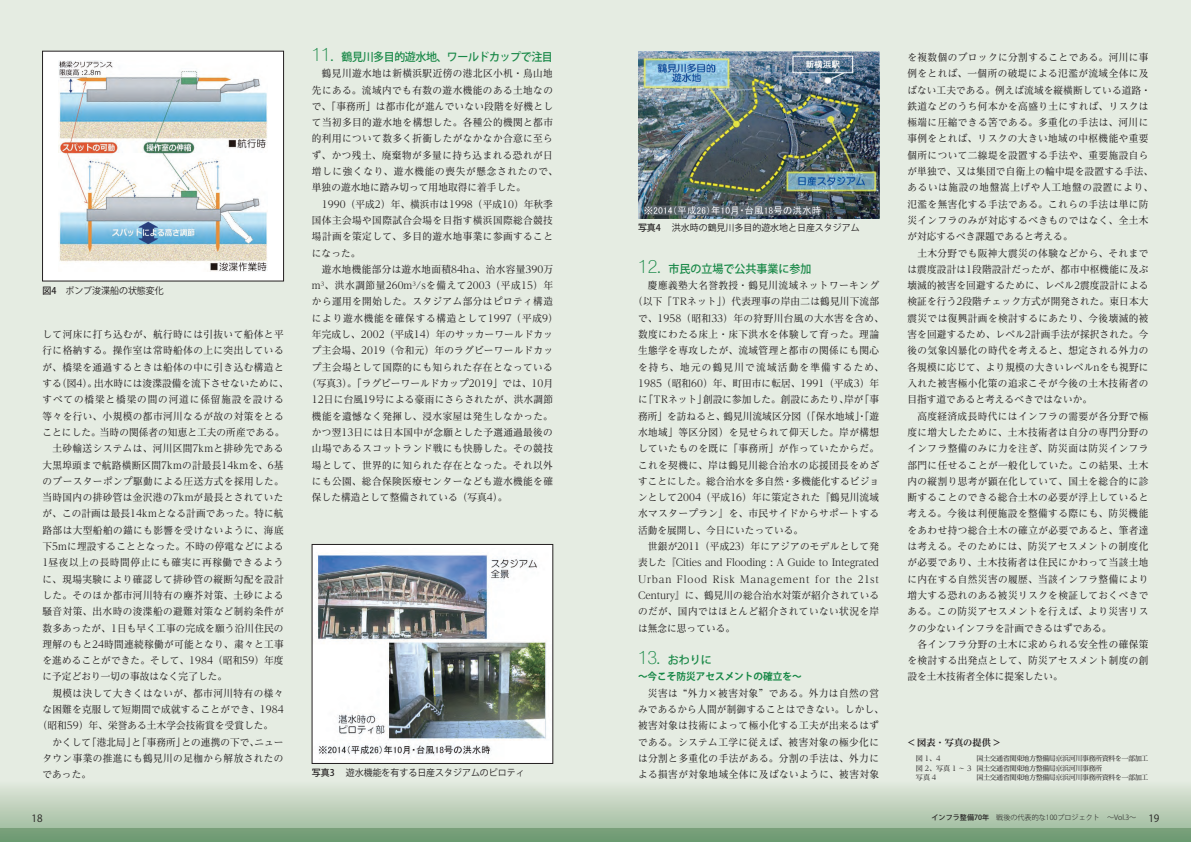
<style>
.page{position:relative;width:1191px;height:842px;background:#e5ece2}
.page>*{position:absolute;margin:0;border:0;box-sizing:border-box;transform-origin:0 0}
.t1{font:500 11.3px "Koz Go Pro";letter-spacing:-.04em;color:#188847}
.t2{font:500 11.3px "Koz Go Pro";color:#188847}
.t3{font:10px "Koz Go Pro";color:#231f20}
.t4{font:9.9px/16.3px "Reim Pro";letter-spacing:.045em;color:#231f20;text-align:justify}
.t5{font:9.9px "Reim Pro";letter-spacing:.01em;color:#231f20}
.t6{font:9.9px "Reim Pro";letter-spacing:.015em;color:#231f20}
.t7{font:9.9px "Reim Pro";letter-spacing:.025em;color:#231f20}
.t8{font:9.9px "Reim Pro";letter-spacing:-.02em;color:#231f20}
.t9{font:9.9px "Reim Pro";letter-spacing:.085em;color:#231f20}
.t10{font:9.9px "Reim Pro";letter-spacing:.08em;color:#231f20}
.t11{font:9.9px "Reim Pro";letter-spacing:.02em;color:#231f20}
.t12{font:9.9px "Reim Pro";letter-spacing:.065em;color:#231f20}
.t13{font:9.9px "Reim Pro";letter-spacing:.125em;color:#231f20}
.t14{font:9.9px "Reim Pro";letter-spacing:.095em;color:#231f20}
.t15{font:700 9.9px "Koz Go Pro";color:#188847}
.t16{font:9.2px "Koz Go Pro";color:#231f20}
.t17{font:700 9.2px "Reim Pro";color:#231f20}
.t18{font:7.1px/9.9px "Reim Pro";letter-spacing:-.07em;color:#231f20}
.t19{font:300 7.1px "Koz Go Pro";color:#231f20}
.s1{font-weight:500}
.s2{font-family:"Helvetica Neue";font-weight:100;font-stretch:condensed;font-size:18.4px}
.s3{font-weight:400;font-size:10px}
</style>
<div class="page">
<svg style="left:0;top:787px;width:1191px;height:41px;background:#bfd1bc"></svg>
<div style="left:0;top:828px;width:1191px;height:14px;background:#739d76"></div>
<img style="left:314px;top:548px;width:237px;height:212px">
<div style="left:312px;top:544px;width:241px;height:220px;border:1px solid #231f20"></div>
<img style="left:638px;top:51px;width:241px;height:168px">
<div style="left:43px;top:51px;width:240px;height:230px;background:#fff"></div>
<img style="left:59px;top:61px;width:208px;height:210px">
<div style="left:42px;top:51px;width:242px;height:230px;border:1px solid #231f20"></div>
<p class="t16" style="left:43px;top:284px;width:123px"><span class="s1">図4</span>　ポンプ浚渫船の状態変化</p>
<p class="t4" style="left:43px;top:326px;width:243px">して河床に打ち込むが、航行時には引抜いて船体と平</p>
<p class="t4" style="left:43px;top:342px;width:243px">行に格納する。操作室は常時船体の上に突出している</p>
<p class="t4" style="left:43px;top:359px;width:243px">が、橋梁を通過するときは船体の中に引き込む構造と</p>
<p class="t5" style="left:43px;top:375px;width:247px">する（図4）。出水時には浚渫設備を流下させないために、</p>
<p class="t14" style="left:43px;top:391px;width:243px">すべての橋梁と橋梁の間の河道に係留施設を設ける</p>
<p class="t4" style="left:43px;top:407px;width:243px">等々を行い、小規模の都市河川なるが故の対策をとる</p>
<p class="t5" style="left:43px;top:424px;width:243px">ことにした。当時の関係者の知恵と工夫の所産である。</p>
<p class="t4" style="left:52px;top:440px;width:232px">土砂輸送システムは、河川区間7kmと排砂先である</p>
<p class="t4" style="left:43px;top:456px;width:242px">大黒埠頭まで航路横断区間7kmの計最長14kmを、6基</p>
<p class="t4" style="left:43px;top:473px;width:243px">のブースターポンプ駆動による圧送方式を採用した。</p>
<p class="t4" style="left:43px;top:489px;width:242px">当時国内の排砂管は金沢港の7kmが最長とされていた</p>
<p class="t5" style="left:43px;top:505px;width:242px">が、この計画は最長14kmとなる計画であった。特に航</p>
<p class="t4" style="left:43px;top:522px;width:243px">路部は大型船舶の錨にも影響を受けないように、海底</p>
<p class="t7" style="left:43px;top:538px;width:242px">下5mに埋設することとなった。不時の停電などによる</p>
<p class="t12" style="left:43px;top:554px;width:242px">1昼夜以上の長時間停止にも確実に再稼働できるよう</p>
<p class="t4" style="left:43px;top:570px;width:243px">に、現場実験により確認して排砂管の縦断勾配を設計</p>
<p class="t4" style="left:43px;top:587px;width:242px">した。そのほか都市河川特有の塵芥対策、土砂による</p>
<p class="t4" style="left:43px;top:603px;width:243px">騒音対策、出水時の浚渫船の避難対策など制約条件が</p>
<p class="t11" style="left:43px;top:620px;width:242px">数多あったが、1日も早く工事の完成を願う沿川住民の</p>
<p class="t4" style="left:43px;top:636px;width:243px">理解のもと24時間連続稼働が可能となり、粛々と工事</p>
<p class="t6" style="left:43px;top:652px;width:242px">を進めることができた。そして、1984（昭和59）年度</p>
<p class="t5" style="left:43px;top:668px;width:186px">に予定どおり一切の事故はなく完了した。</p>
<p class="t4" style="left:52px;top:685px;width:232px">規模は決して大きくはないが、都市河川特有の様々</p>
<p class="t7" style="left:43px;top:701px;width:242px">な困難を克服して短期間で成就することができ、1984</p>
<p class="t5" style="left:38px;top:717px;width:237px">（昭和59）年、栄誉ある土木学会技術賞を受賞した。</p>
<p class="t5" style="left:52px;top:734px;width:233px">かくして「港北局」と「事務所」との連携の下で、ニュー</p>
<p class="t4" style="left:43px;top:750px;width:242px">タウン事業の推進にも鶴見川の足枷から解放されたの</p>
<p class="t4" style="left:43px;top:766px;width:50px">であった。</p>
<p class="t1" style="left:312px;top:50px;width:242px"><span class="s2">11</span>．鶴見川多目的遊水地、ワールドカップで注目</p>
<p class="t4" style="left:312px;top:65px;width:247px;text-align:left;text-indent:10px">鶴見川遊水地は新横浜駅近傍の港北区小机・鳥山地先にある。流域内でも有数の遊水機能のある土地なので、「事務所」は都市化が進んでいない段階を好機として当初多目的遊水地を構想した。各種公的機関と都市的利用について数多く折衝したがなかなか合意に至らず、かつ残土、廃棄物が多量に持ち込まれる恐れが日増しに強くなり、遊水機能の喪失が懸念されたので、単独の遊水地に踏み切って用地取得に着手した。</p>
<p class="t4" style="left:312px;top:196px;width:243px;text-indent:10px">1990（平成2）年、横浜市は1998（平成10）年秋季国体主会場や国際試合会場を目指す横浜国際総合競技場計画を策定して、多目的遊水地事業に参画することになった。</p>
<p class="t4" style="left:322px;top:261px;width:233px">遊水地機能部分は遊水地面積84ha、治水容量390万</p>
<p class="t5" style="left:312px;top:277px;width:242px">m<sup>3</sup>、洪水調節量260m<sup>3</sup>/sを備えて2003（平成15）年</p>
<p class="t4" style="left:312px;top:293px;width:243px">から運用を開始した。スタジアム部分はピロティ構造</p>
<p class="t10" style="left:312px;top:310px;width:247px">により遊水機能を確保する構造として1997（平成9）</p>
<p class="t6" style="left:312px;top:326px;width:242px">年完成し、2002（平成14）年のサッカーワールドカッ</p>
<p class="t4" style="left:312px;top:342px;width:242px">プ主会場、2019（令和元）年のラグビーワールドカッ</p>
<p class="t4" style="left:312px;top:359px;width:242px">プ主会場として国際的にも知られた存在となっている</p>
<p class="t5" style="left:307px;top:375px;width:247px">（写真3）。「ラグビーワールドカップ2019」では、10月</p>
<p class="t4" style="left:312px;top:391px;width:242px">12日に台風19号による豪雨にさらされたが、洪水調節</p>
<p class="t4" style="left:312px;top:407px;width:242px">機能を遺憾なく発揮し、浸水家屋は発生しなかった。</p>
<p class="t4" style="left:312px;top:424px;width:242px">かつ翌13日には日本国中が念願とした予選通過最後の</p>
<p class="t4" style="left:312px;top:440px;width:243px">山場であるスコットランド戦にも快勝した。その競技</p>
<p class="t4" style="left:312px;top:456px;width:242px">場として、世界的に知られた存在となった。それ以外</p>
<p class="t4" style="left:312px;top:473px;width:243px">にも公園、総合保険医療センターなども遊水機能を確</p>
<p class="t5" style="left:312px;top:489px;width:197px">保した構造として整備されている（写真4）。</p>
<p class="t16" style="left:312px;top:767px;width:214px"><span class="s1">写真3</span> 遊水機能を有する日産スタジアムのピロティ</p>
<p class="t16" style="left:638px;top:222px;width:223px"><span class="s1">写真4</span> 洪水時の鶴見川多目的遊水地と日産スタジアム</p>
<p class="t2" style="left:638px;top:261px;width:175px"><span class="s2">12</span>．市民の立場で公共事業に参加</p>
<p class="t4" style="left:648px;top:277px;width:232px">慶應義塾大名誉教授・鶴見川流域ネットワーキング</p>
<p class="t7" style="left:633px;top:294px;width:247px">（以下「TRネット」）代表理事の岸由二は鶴見川下流部</p>
<p class="t4" style="left:638px;top:310px;width:247px">で、1958（昭和33）年の狩野川台風の大水害を含め、</p>
<p class="t4" style="left:638px;top:326px;width:242px">数度にわたる床上・床下洪水を体験して育った。理論</p>
<p class="t4" style="left:638px;top:342px;width:243px">生態学を専攻したが、流域管理と都市の関係にも関心</p>
<p class="t13" style="left:638px;top:359px;width:247px">を持ち、地元の鶴見川で流域活動を準備するため、</p>
<p class="t5" style="left:638px;top:375px;width:242px">1985（昭和60）年、町田市に転居、1991（平成3）年</p>
<p class="t5" style="left:638px;top:391px;width:242px">に「TRネット」創設に参加した。創設にあたり、岸が「事</p>
<p class="t5" style="left:638px;top:408px;width:242px">務所」を訪ねると、鶴見川流域区分図（「保水地域」・「遊</p>
<p class="t4" style="left:638px;top:424px;width:243px">水地域」等区分図）を見せられて仰天した。岸が構想</p>
<p class="t4" style="left:638px;top:440px;width:242px">していたものを既に「事務所」が作っていたからだ。</p>
<p class="t4" style="left:638px;top:456px;width:243px">これを契機に、岸は鶴見川総合治水の応援団長をめざ</p>
<p class="t5" style="left:638px;top:473px;width:242px">すことにした。総合治水を多自然・多機能化するビジョ</p>
<p class="t6" style="left:638px;top:489px;width:242px">ンとして2004（平成16）年に策定された『鶴見川流域</p>
<p class="t4" style="left:638px;top:505px;width:243px">水マスタープラン』を、市民サイドからサポートする</p>
<p class="t5" style="left:638px;top:522px;width:167px">活動を展開し、今日にいたっている。</p>
<p class="t4" style="left:648px;top:538px;width:233px">世銀が2011（平成23）年にアジアのモデルとして発</p>
<p class="t8" style="left:638px;top:554px;width:242px">表した『Cities and Flooding : A Guide to Integrated</p>
<p class="t9" style="left:638px;top:571px;width:242px">Urban Flood Risk Management for the 21st</p>
<p class="t5" style="left:638px;top:587px;width:242px">Century』に、鶴見川の総合治水対策が紹介されている</p>
<p class="t4" style="left:638px;top:603px;width:243px">のだが、国内ではほとんど紹介されていない状況を岸</p>
<p class="t5" style="left:638px;top:620px;width:99px">は無念に思っている。</p>
<p class="t1" style="left:638px;top:653px;width:75px"><span class="s2">13</span>．おわりに</p>
<p class="t15" style="left:638px;top:670px;width:165px">〜今こそ防災アセスメントの確立を〜</p>
<p class="t4" style="left:638px;top:685px;width:247px;text-align:center">災害は“外力×被害対象”である。外力は自然の営<br>みであるから人間が制御することはできない。しかし、被害対象は技術によって極小化する工夫が出来るはずである。システム工学に従えば、被害対象の極少化には分割と多重化の手法がある。分割の手法は、外力による損害が対象地域全体に及ばないように、被害対象</p>
<p class="t4" style="left:907px;top:49px;width:247px;text-align:left">を複数個のブロックに分割することである。河川に事例をとれば、一個所の破堤による氾濫が流域全体に及ばない工夫である。例えば流域を縦横断している道路・鉄道などのうち何本かを高盛り土にすれば、リスクは極端に圧縮できる筈である。多重化の手法は、河川に事例をとれば、リスクの大きい地域の中枢機能や重要個所について二線堤を設置する手法や、重要施設自らが単独で、又は集団で自衛上の輪中堤を設置する手法、あるいは施設の地盤嵩上げや人工地盤の設置により、氾濫を無害化する手法である。これらの手法は単に防災インフラのみが対応するべきものではなく、全土木が対応するべき課題であると考える。</p>
<p class="t4" style="left:907px;top:244px;width:243px;text-indent:10px">土木分野でも阪神大震災の体験などから、それまでは震度設計は1段階設計だったが、都市中枢機能に及ぶ壊滅的被害を回避するために、レベル2震度設計による検証を行う2段階チェック方式が開発された。東日本大震災では復興計画を検討するにあたり、今後壊滅的被害を回避するため、レベル2計画手法が採択された。今後の気象凶暴化の時代を考えると、想定される外力の各規模に応じて、より規模の大きいレベルnをも視野に入れた被害極小化策の追求こそが今後の土木技術者の目指す道であると考えるべきではないか。</p>
<p class="t4" style="left:907px;top:407px;width:243px;text-indent:10px">高度経済成長時代にはインフラの需要が各分野で極度に増大したために、土木技術者は自分の専門分野のインフラ整備のみに力を注ぎ、防災面は防災インフラ部門に任せることが一般化していた。この結果、土木内の縦割り思考が顕在化していて、国土を総合的に診断することのできる総合土木の必要が浮上していると考える。今後は利便施設を整備する際にも、防災機能をあわせ持つ総合土木の確立が必要であると、筆者達は考える。そのためには、防災アセスメントの制度化が必要であり、土木技術者は住民にかわって当該土地に内在する自然災害の履歴、当該インフラ整備により増大する恐れのある被災リスクを検証しておくべきである。この防災アセスメントを行えば、より災害リスクの少ないインフラを計画できるはずである。</p>
<p class="t4" style="left:907px;top:636px;width:243px;text-indent:10px">各インフラ分野の土木に求められる安全性の確保策を検討する出発点として、防災アセスメント制度の創設を土木技術者全体に提案したい。</p>
<p class="t17" style="left:907px;top:735px;width:95px">&lt; 図表・写真の提供 &gt;</p>
<p class="t18" style="left:916px;top:753px;width:26px">図 1、4</p>
<p class="t18" style="left:916px;top:753px;width:234px;text-indent:60px">国土交通省関東地方整備局京浜河川事務所資料を一部加工図 2、写真 1 〜 3 国土交通省関東地方整備局京浜河川事務所</p>
<p class="t18" style="left:916px;top:773px;width:22px">写真 4</p>
<p class="t18" style="left:976px;top:773px;width:173px">国土交通省関東地方整備局京浜河川事務所資料を一部加工</p>
<p class="t3" style="left:31px;top:812px;width:13px">18</p>
<p class="t19" style="left:931px;top:813px;width:229px"><span class="s1">インフラ整備70年</span> 戦後の代表的な100プロジェクト　〜Vol.3〜 <span class="s3">19</span></p>
</div>
